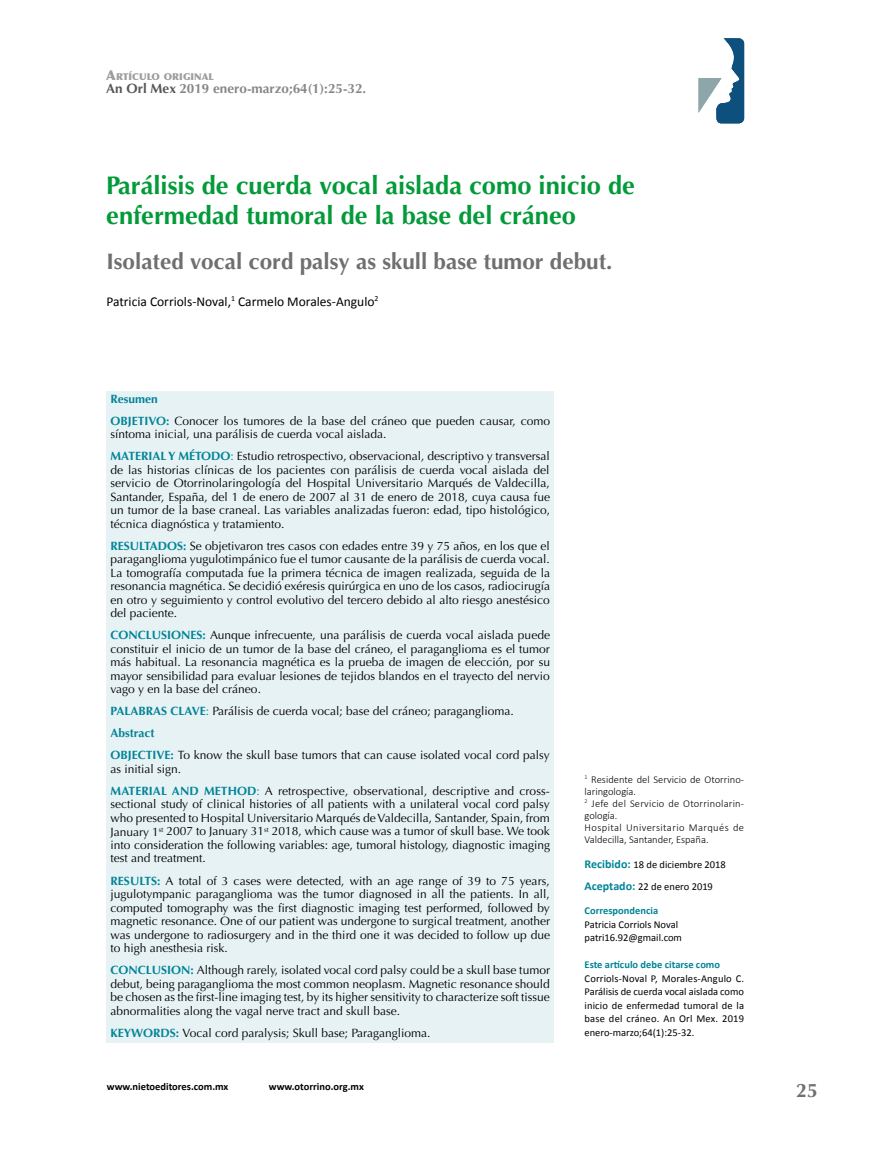
<style>
.page{position:relative;width:893px;height:1149px;background:#fff}
.page>*{position:absolute;margin:0;border:0;box-sizing:border-box;transform-origin:0 0}
.t1{font:700 25.5px/30px "Optima";color:#039a39}
.t2{font:700 22.5px "Optima";color:#706f6f}
.t3{font:700 19.5px "Optima";color:#706f6f}
.t4{font:13.5px "Calibri";color:#000}
.t5{font:700 13.5px "Optima";color:#878787}
.t6{font:12px/13.5px "Optima";color:#000;text-align:justify}
.t7{font:10.5px/13.5px "Calibri";color:#000}
.t8{font:300 10.5px/12px "Calibri";letter-spacing:.005em;color:#000}
.t9{font:700 10.5px "Calibri";color:#000}
.t10{font:700 10.5px "Calibri";color:#008496}
.t11{font:900 9.45px "Optima";color:#9d9d9c}
.s1{font-size:13.5px}
.s2{color:#575756}
.s3{font-weight:700;color:#008496}
.s4{color:#008496}
.s5{font-weight:700;font-size:12px;color:#008496}
</style>
<div class="page">
<svg style="left:698px;top:38px;width:46px;height:85px"></svg>
<div style="left:106px;top:391px;width:448px;height:651px;background:#e7f2f5"></div>
<p class="t11" style="left:106px;top:70px;width:109px"><span class="s1">A</span>RTÍCULO ORIGINAL</p>
<p class="t5" style="left:106px;top:81px;width:261px"><span class="s2">An Orl Mex</span> 2019 enero-marzo;64(1):25-32.</p>
<h1 class="t1" style="left:106px;top:170px;width:530px">Parálisis de cuerda vocal aislada como inicio de enfermedad tumoral de la base del cráneo</h1>
<h2 class="t2" style="left:106px;top:248px;width:508px">Isolated vocal cord palsy as skull base tumor debut.</h2>
<p class="t4" style="left:106px;top:292px;width:274px">Patricia Corriols-Noval,<sup>1</sup> Carmelo Morales-Angulo<sup>2</sup></p>
<p class="t6" style="left:111px;top:387px;width:441px;line-height:22px"><span class="s3">Resumen<br>OBJETIVO:</span> Conocer los tumores de la base del cráneo que pueden causar, como</p>
<p class="t6" style="left:111px;top:423px;width:441px;line-height:22px">síntoma inicial, una parálisis de cuerda vocal aislada.<br><span class="s3">MATERIAL Y MÉTODO</span><span class="s4">:</span> Estudio retrospectivo, observacional, descriptivo y transversal</p>
<p class="t6" style="left:111px;top:463px;width:441px">de las historias clínicas de los pacientes con parálisis de cuerda vocal aislada del servicio de Otorrinolaringología del Hospital Universitario Marqués de Valdecilla, Santander, España, del 1 de enero de 2007 al 31 de enero de 2018, cuya causa fue un tumor de la base craneal. Las variables analizadas fueron: edad, tipo histológico, técnica diagnóstica y tratamiento.</p>
<p class="t6" style="left:111px;top:539px;width:441px"><span class="s3">RESULTADOS:</span> Se objetivaron tres casos con edades entre 39 y 75 años, en los que el paraganglioma yugulotimpánico fue el tumor causante de la parálisis de cuerda vocal.<br>La tomografía computada fue la primera técnica de imagen realizada, seguida de la resonancia magnética. Se decidió exéresis quirúrgica en uno de los casos, radiocirugía en otro y seguimiento y control evolutivo del tercero debido al alto riesgo anestésico del paciente.</p>
<p class="t6" style="left:111px;top:628px;width:441px"><span class="s3">CONCLUSIONES:</span> Aunque infrecuente, una parálisis de cuerda vocal aislada puede constituir el inicio de un tumor de la base del cráneo, el paraganglioma es el tumor más habitual. La resonancia magnética es la prueba de imagen de elección, por su mayor sensibilidad para evaluar lesiones de tejidos blandos en el trayecto del nervio vago y en la base del cráneo.</p>
<p class="t6" style="left:111px;top:700px;width:441px;line-height:22px;text-align:left"><span class="s3">PALABRAS CLAVE</span><span class="s4">:</span> Parálisis de cuerda vocal; base del cráneo; paraganglioma.<br><span class="s3">Abstract<br>OBJECTIVE:</span> To know the skull base tumors that can cause isolated vocal cord palsy</p>
<p class="t6" style="left:111px;top:757px;width:441px;line-height:22px">as initial sign.<br><span class="s3">MATERIAL AND METHOD</span><span class="s4">:</span> A retrospective, observational, descriptive and cross-</p>
<p class="t6" style="left:111px;top:797px;width:441px">sectional study of clinical histories of all patients with a unilateral vocal cord palsy who presented to Hospital Universitario Marqués de Valdecilla, Santander, Spain, from January 1<sup>st</sup> 2007 to January 31<sup>st</sup> 2018, which cause was a tumor of skull base. We took into consideration the following variables: age, tumoral histology, diagnostic imaging test and treatment.</p>
<p class="t6" style="left:111px;top:873px;width:441px"><span class="s3">RESULTS:</span> A total of 3 cases were detected, with an age range of 39 to 75 years, jugulotympanic paraganglioma was the tumor diagnosed in all the patients. In all, computed tomography was the first diagnostic imaging test performed, followed by magnetic resonance. One of our patient was undergone to surgical treatment, another was undergone to radiosurgery and in the third one it was decided to follow up due to high anesthesia risk.</p>
<p class="t6" style="left:111px;top:963px;width:441px"><span class="s3">CONCLUSION:</span> Although rarely, isolated vocal cord palsy could be a skull base tumor debut, being paraganglioma the most common neoplasm. Magnetic resonance should be chosen as the first-line imaging test, by its higher sensitivity to characterize soft tissue abnormalities along the vagal nerve tract and skull base.</p>
<p class="t6" style="left:111px;top:1025px;width:321px"><span class="s3">KEYWORDS:</span> Vocal cord paralysis; Skull base; Paraganglioma.</p>
<p class="t9" style="left:107px;top:1079px;width:123px">www.nietoeditores.com.mx</p>
<p class="t9" style="left:269px;top:1079px;width:97px">www.otorrino.org.mx</p>
<p class="t8" style="left:585px;top:772px;width:161px"><sup>1</sup> Residente del Servicio de Otorrino&shy;laringología.<br><sup>2</sup> Jefe del Servicio de Otorrinolarin&shy;gología.<br>Hospital Universitario Marqués de<br>Valdecilla, Santander, España.</p>
<p class="t7" style="left:585px;top:853px;width:143px;line-height:21px"><span class="s5">Recibido:</span> 18 de diciembre 2018<br><span class="s5">Aceptado:</span> 22 de enero 2019</p>
<p class="t10" style="left:585px;top:903px;width:75px">Correspondencia</p>
<p class="t7" style="left:585px;top:916px;width:99px">Patricia Corriols Noval patri16.92@gmail.com</p>
<p class="t10" style="left:585px;top:957px;width:137px">Este artículo debe citarse como</p>
<p class="t7" style="left:585px;top:970px;width:161px;text-align:justify">Corriols-Noval P, Morales-Angulo C.<br>Parálisis de cuerda vocal aislada como inicio de enfermedad tumoral de la base del cráneo. An Orl Mex. 2019 enero-marzo;64(1):25-32.</p>
<h3 class="t3" style="left:796px;top:1079px;width:23px">25</h3>
</div>
